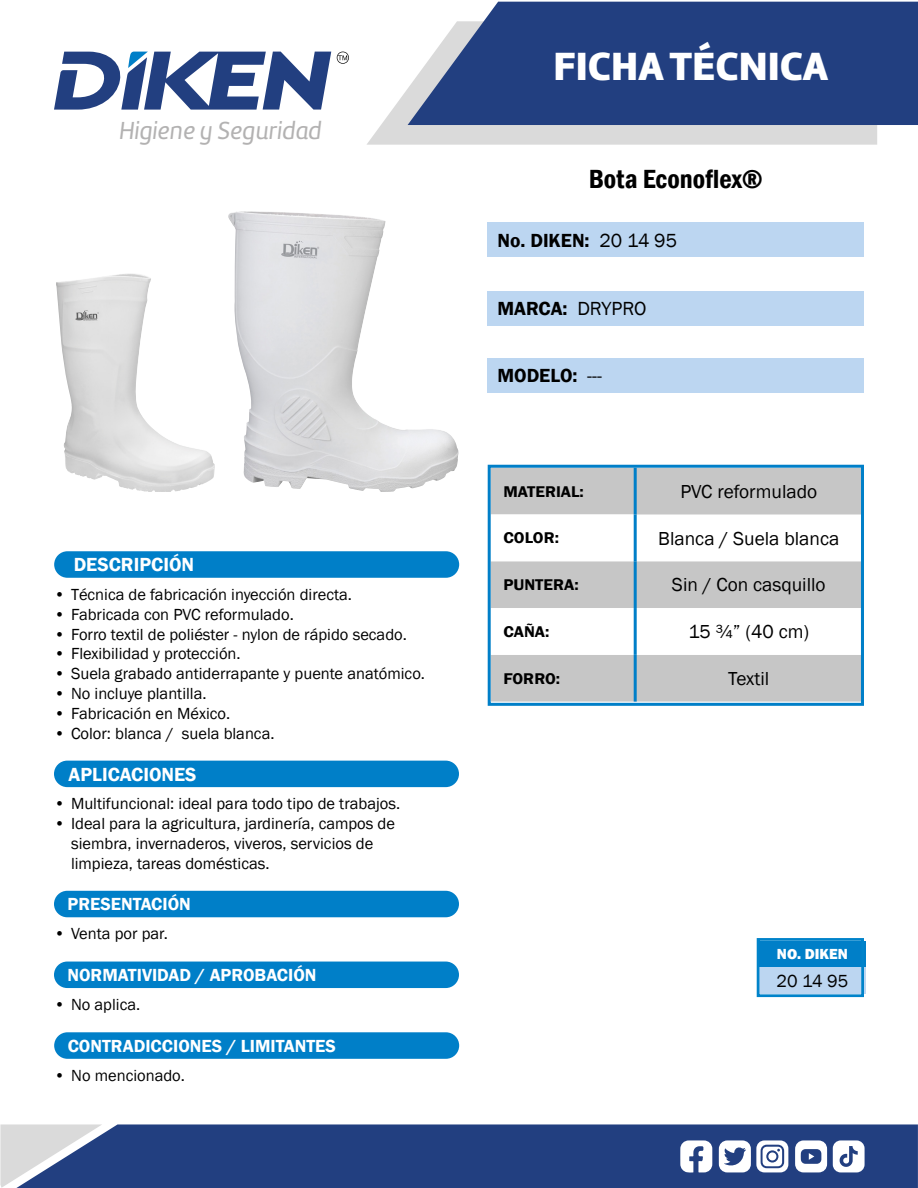
<style>
.page{position:relative;width:918px;height:1188px;background:#fff}
.page>*{position:absolute;margin:0;border:0;box-sizing:border-box;transform-origin:0 0}
.t1{font:40.8px "Amelia Basic Black";color:#fff}
.t2{font:600 condensed 27px "Franklin Gothic";color:#000}
.t3{font:25.5px "Amelia Basic Italic";color:#b3b2b2}
.t4{font:600 19.5px "Franklin Gothic";color:#000}
.t5{font:600 19.5px "Franklin Gothic";color:#fff}
.t6{font:19.35px "Franklin Gothic";color:#000}
.t7{font:600 18px "Franklin Gothic";color:#fff}
.t8{font:18px "Franklin Gothic";color:#000}
.t9{font:16.5px/19.8px "Franklin Gothic";color:#000}
.t10{font:600 15.9px "Franklin Gothic";color:#000;scale:1.05 1}
.t11{font:800 15px "Franklin Gothic";color:#fff}
.s1{font-weight:400}
</style>
<div class="page">
<svg style="left:367px;top:88px;width:510px;height:57px;background:#ddddde"></svg>
<svg style="left:408px;top:2px;width:510px;height:123px;background:#36508b"></svg>
<div style="left:102px;top:1124px;width:816px;height:64px;background:#223f80"></div>
<svg style="left:0;top:1124px;width:102px;height:64px;background:#9ea8bf"></svg>
<svg style="left:680px;top:1140px;width:32px;height:33px"></svg>
<svg style="left:795px;top:1140px;width:32px;height:32px"></svg>
<svg style="left:719px;top:1140px;width:69px;height:32px"></svg>
<div style="left:768px;top:1152px;width:8px;height:8px;background:#fff;border-radius:50%"></div>
<svg style="left:833px;top:1140px;width:32px;height:32px"></svg>
<svg style="left:54px;top:51px;width:277px;height:59px"></svg>
<svg style="left:337px;top:52px;width:12px;height:12px"></svg>
<div style="left:488px;top:223px;width:376px;height:34px;background:#bcd6f1"></div>
<div style="left:488px;top:291px;width:376px;height:34px;background:#bcd6f1"></div>
<div style="left:488px;top:359px;width:376px;height:34px;background:#bcd6f1"></div>
<div style="left:54px;top:551px;width:405px;height:27px;background:#007fc8;border-radius:13px"></div>
<div style="left:54px;top:761px;width:405px;height:26px;background:#007fc8;border-radius:13px"></div>
<div style="left:54px;top:891px;width:405px;height:26px;background:#007fc8;border-radius:13px"></div>
<div style="left:54px;top:1032px;width:405px;height:27px;background:#007fc8;border-radius:13px"></div>
<div style="left:54px;top:962px;width:405px;height:26px;background:#007fc8;border-radius:13px"></div>
<img style="left:228px;top:211px;width:230px;height:281px">
<img style="left:56px;top:275px;width:122px;height:217px">
<div style="left:759px;top:941px;width:106px;height:27px;background:#007fc8"></div>
<div style="left:759px;top:968px;width:106px;height:26px;background:#bcd6f1"></div>
<div style="left:757px;top:938px;width:107px;height:59px;border:3px solid #0083ca"></div>
<svg style="left:487px;top:464px;width:377px;height:242px"></svg>
<h3 class="t3" style="left:119px;top:116px;width:204px">Higiene y Seguridad</h3>
<p class="t5" style="left:74px;top:553px;width:122px">DESCRIPCIÓN</p>
<p class="t9" style="left:54px;top:585px;width:300px">• Técnica de fabricación inyección directa.</p>
<p class="t9" style="left:54px;top:605px;width:241px">• Fabricada con PVC reformulado.</p>
<p class="t9" style="left:54px;top:625px;width:354px">• Forro textil de poliéster - nylon de rápido secado.</p>
<p class="t9" style="left:54px;top:644px;width:188px">• Flexibilidad y protección.</p>
<p class="t9" style="left:54px;top:664px;width:373px">• Suela grabado antiderrapante y puente anatómico.</p>
<p class="t9" style="left:54px;top:684px;width:154px">• No incluye plantilla.</p>
<p class="t9" style="left:54px;top:704px;width:178px">• Fabricación en México.</p>
<p class="t9" style="left:54px;top:724px;width:222px">• Color: blanca / suela blanca.</p>
<p class="t5" style="left:69px;top:762px;width:129px">APLICACIONES</p>
<p class="t9" style="left:54px;top:794px;width:348px">• Multifuncional: ideal para todo tipo de trabajos.</p>
<p class="t9" style="left:71px;top:814px;width:326px;text-indent:-17px">• Ideal para la agricultura, jardinería, campos de siembra, invernaderos, viveros, servicios de limpieza, tareas domésticas.</p>
<p class="t7" style="left:68px;top:893px;width:125px">PRESENTACIÓN</p>
<p class="t9" style="left:54px;top:924px;width:115px">• Venta por par.</p>
<p class="t7" style="left:68px;top:964px;width:251px">NORMATIVIDAD / APROBACIÓN</p>
<p class="t9" style="left:54px;top:995px;width:88px">• No aplica.</p>
<p class="t7" style="left:68px;top:1035px;width:270px">CONTRADICCIONES / LIMITANTES</p>
<p class="t9" style="left:54px;top:1066px;width:132px">• No mencionado.</p>
<h1 class="t1" style="left:553px;top:41px;width:276px">FICHA TÉCNICA</h1>
<h2 class="t2" style="left:589px;top:161px;width:176px">Bota Econoflex®</h2>
<p class="t4" style="left:497px;top:228px;width:181px">No. DIKEN: <span class="s1">20 14 95</span></p>
<p class="t4" style="left:497px;top:296px;width:150px">MARCA: <span class="s1">DRYPRO</span></p>
<p class="t4" style="left:497px;top:364px;width:106px">MODELO: <span class="s1">---</span></p>
<p class="t10" style="left:503px;top:482px;width:78px">MATERIAL:</p>
<p class="t6" style="left:680px;top:479px;width:138px">PVC reformulado</p>
<p class="t10" style="left:503px;top:528px;width:55px">COLOR:</p>
<p class="t6" style="left:658px;top:526px;width:183px">Blanca / Suela blanca</p>
<p class="t10" style="left:503px;top:575px;width:73px">PUNTERA:</p>
<p class="t6" style="left:672px;top:573px;width:155px">Sin / Con casquillo</p>
<p class="t10" style="left:503px;top:622px;width:45px">CAÑA:</p>
<p class="t6" style="left:688px;top:620px;width:122px">15 ¾” (40 cm)</p>
<p class="t10" style="left:503px;top:669px;width:56px">FORRO:</p>
<p class="t6" style="left:728px;top:667px;width:43px">Textil</p>
<p class="t11" style="left:777px;top:945px;width:73px">NO. DIKEN</p>
<p class="t8" style="left:777px;top:970px;width:73px">20 14 95</p>
</div>
